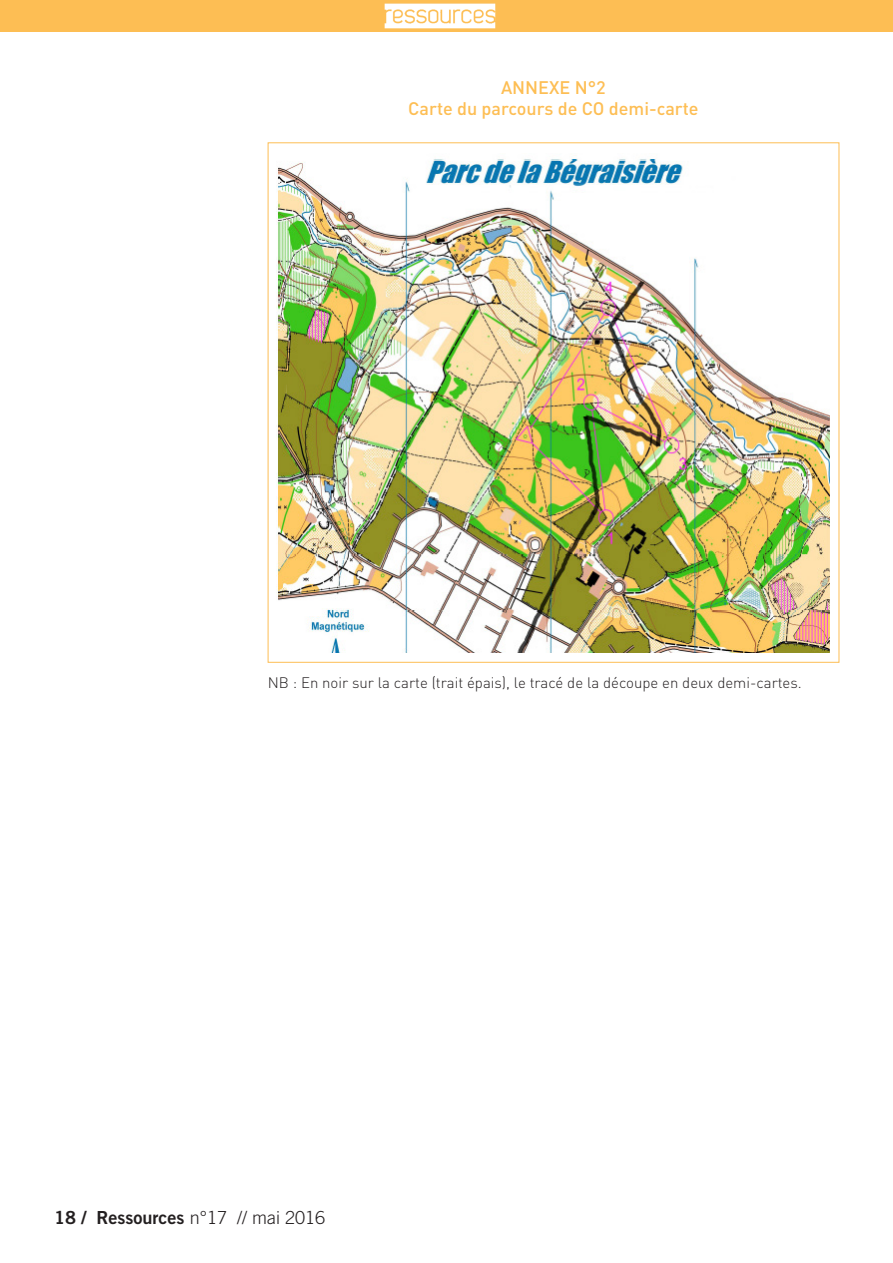
<style>
.page{position:relative;width:893px;height:1263px;background:#fff}
.page>*{position:absolute;margin:0;border:0;box-sizing:border-box;transform-origin:0 0}
.t1{font:500 18px "DIN Pro";color:#fdbe54}
.t2{font:18px "Trade Gothic Bold Two";color:#231f20}
.t3{font:300 15px "DIN Pro";color:#231f20}
.s1{font-family:"Trade Gothic";font-weight:300}
</style>
<div class="page">
<div style="left:0;top:0;width:893px;height:32px;background:#fdbe54"></div>
<img style="left:384px;top:3px;width:112px;height:25px">
<img style="left:277px;top:155px;width:553px;height:498px">
<p class="t1" style="left:501px;top:73px;width:106px">ANNEXE N°2</p>
<p class="t1" style="left:408px;top:94px;width:292px">Carte du parcours de CO demi-carte</p>
<p class="t3" style="left:268px;top:671px;width:535px">NB : En noir sur la carte (trait épais), le tracé de la découpe en deux demi-cartes.</p>
<p class="t2" style="left:54px;top:1206px;width:273px">18 / Ressources <span class="s1">n°17 // mai 2016</span></p>
</div>
